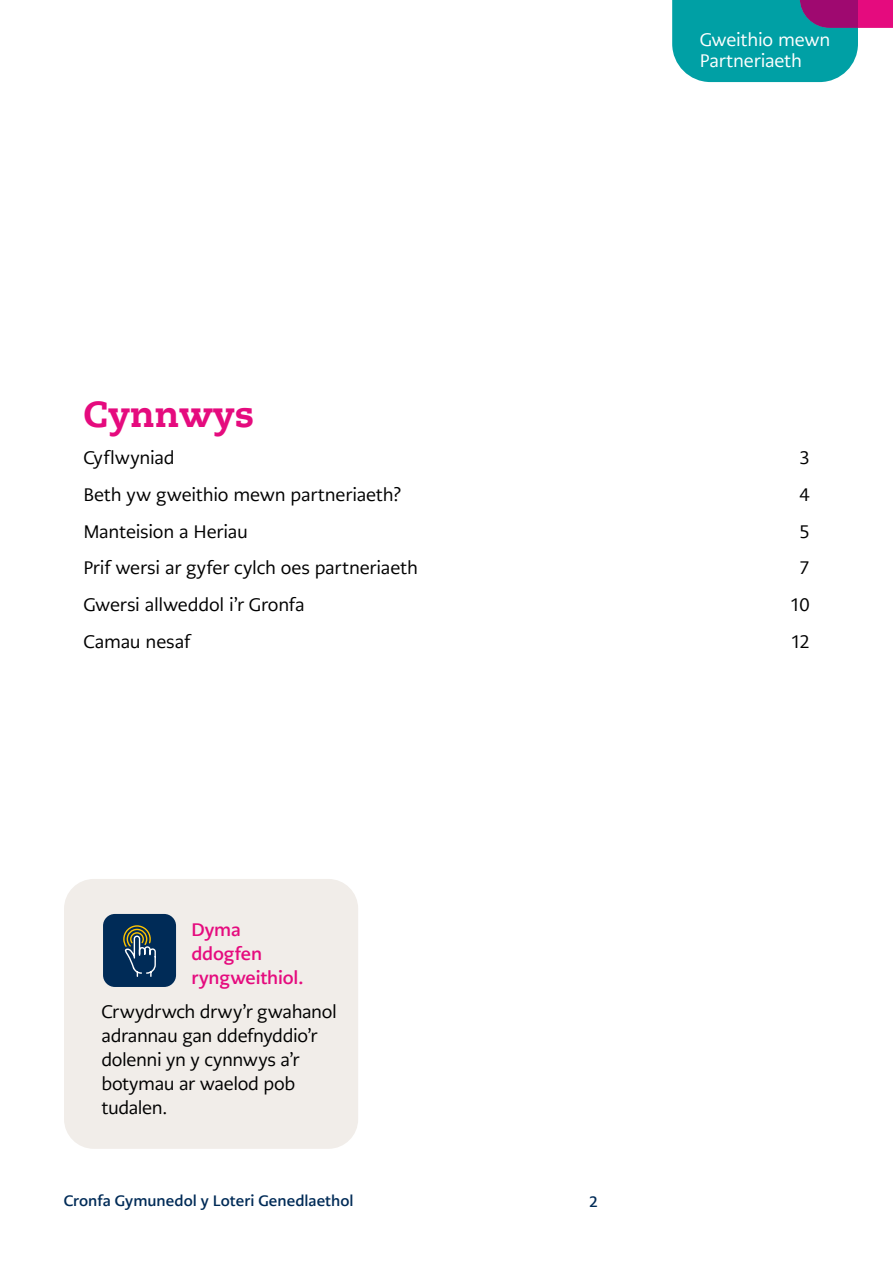
<style>
.page{position:relative;width:893px;height:1263px;background:#fff}
.page>*{position:absolute;margin:0;border:0;box-sizing:border-box;transform-origin:0 0}
.t1{font:800 36px "Caecilia LT Pro 85";color:#e50b7e}
.t2{font:18px/24px "PMN Caecilia Sans Text";letter-spacing:-.02em;color:#000}
.t3{font:18px/21px "PMN Caecilia Sans Text";letter-spacing:-.01em;color:#fff}
.t4{font:700 18px/24px "PMN Caecilia Sans Text";letter-spacing:-.005em;color:#e50b7e}
.t5{font:700 15px "PMN Caecilia Sans Text";color:#002b57}
</style>
<div class="page">
<svg style="left:672px;top:0;width:221px;height:82px;background:#3c99ab"></svg>
<div style="left:64px;top:879px;width:294px;height:270px;background:#f1ede9;border-radius:30px"></div>
<div style="left:103px;top:914px;width:73px;height:73px;background:#002b57;border-radius:12px"></div>
<svg style="left:123px;top:925px;width:33px;height:52px"></svg>
<p class="t3" style="left:700px;top:30px;width:132px">Gweithio mewn<br>Partneriaeth</p>
<h1 class="t1" style="left:83px;top:390px;width:172px">Cynnwys</h1>
<p class="t2" style="left:83px;top:446px;width:93px">Cyflwyniad</p>
<p class="t2" style="left:799px;top:446px;width:12px">3</p>
<p class="t2" style="left:83px;top:482px;width:320px">Beth yw gweithio mewn partneriaeth?</p>
<p class="t2" style="left:799px;top:482px;width:12px">4</p>
<p class="t2" style="left:83px;top:519px;width:166px">Manteision a Heriau</p>
<p class="t2" style="left:799px;top:519px;width:12px">5</p>
<p class="t2" style="left:83px;top:556px;width:336px">Prif wersi ar gyfer cylch oes partneriaeth</p>
<p class="t2" style="left:799px;top:556px;width:12px">7</p>
<p class="t2" style="left:83px;top:593px;width:223px">Gwersi allweddol i’r Gronfa</p>
<p class="t2" style="left:790px;top:593px;width:21px">10</p>
<p class="t2" style="left:83px;top:629px;width:108px">Camau nesaf</p>
<p class="t2" style="left:791px;top:629px;width:20px">12</p>
<p class="t4" style="left:191px;top:918px;width:114px">Dyma ddogfen ryngweithiol.</p>
<p class="t2" style="left:101px;top:999px;width:237px">Crwydrwch drwy’r gwahanol adrannau gan ddefnyddio’r dolenni yn y cynnwys a’r botymau ar waelod pob tudalen.</p>
<p class="t5" style="left:64px;top:1191px;width:291px">Cronfa Gymunedol y Loteri Genedlaethol</p>
<p class="t5" style="left:589px;top:1191px;width:10px">2</p>
</div>
